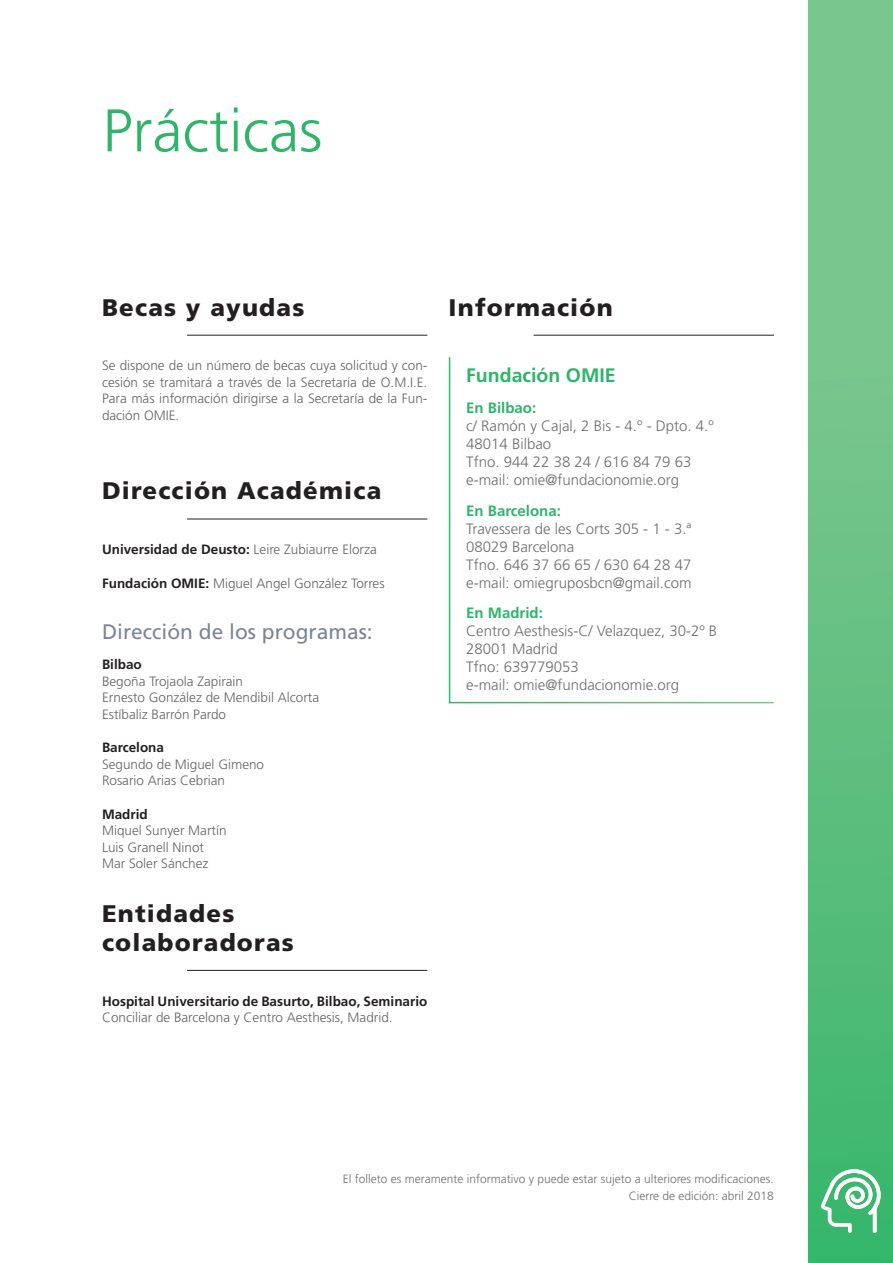
<style>
.page{position:relative;width:893px;height:1263px;background:#fff}
.page>*{position:absolute;margin:0;border:0;box-sizing:border-box;transform-origin:0 0}
.t1{font:300 60px "Frutiger LT Std";color:#2fb56a}
.t2{font:900 24px/28.5px "Frutiger LT Std";letter-spacing:.05em;color:#231f20}
.t3{font:21px "Frutiger LT Std";color:#7d8592}
.t4{font:700 19.5px "Frutiger LT Std";color:#2fb56a}
.t5{font:300 15px/18px "Frutiger LT Std";color:#6d6e70}
.t6{font:700 15px "Frutiger LT Std";color:#2fb56a}
.t7{font:300 13.5px/16.5px "Frutiger LT Std";color:#636466}
.t8{font:700 13.5px "Frutiger LT Std";color:#231f20}
.t9{font:300 12px/16.5px "Frutiger LT Std";color:#6d6e70;text-align:right}
.s1{font-weight:300;color:#636466}
.s2{font-weight:700;color:#231f20}
</style>
<div class="page">
<svg style="left:808px;top:0;width:85px;height:1263px;background:#64c082"></svg>
<svg style="left:820px;top:1169px;width:61px;height:64px"></svg>
<hr style="left:187px;top:335px;width:240px;height:1px;background:#231f20">
<hr style="left:187px;top:519px;width:240px;height:1px;background:#231f20">
<hr style="left:187px;top:970px;width:240px;height:1px;background:#231f20">
<hr style="left:534px;top:335px;width:240px;height:1px;background:#231f20">
<svg style="left:448px;top:357px;width:326px;height:347px"></svg>
<h1 class="t1" style="left:102px;top:105px;width:221px">Prácticas</h1>
<h2 class="t2" style="left:102px;top:294px;width:204px">Becas y ayudas</h2>
<p class="t7" style="left:102px;top:358px;width:327px;text-align:justify">Se dispone de un número de becas cuya solicitud y con&shy;cesión se tramitará a través de la Secretaría de O.M.I.E.<br>Para más información dirigirse a la Secretaría de la Fun&shy;dación OMIE.</p>
<h2 class="t2" style="left:102px;top:478px;width:281px">Dirección Académica</h2>
<p class="t8" style="left:102px;top:544px;width:276px">Universidad de Deusto: <span class="s1">Leire Zubiaurre Elorza</span></p>
<p class="t7" style="left:102px;top:575px;width:284px"><span class="s2">Fundación OMIE:</span> Miguel Angel González Torres</p>
<h3 class="t3" style="left:102px;top:622px;width:272px">Dirección de los programas:</h3>
<p class="t8" style="left:102px;top:659px;width:41px">Bilbao</p>
<p class="t7" style="left:102px;top:673px;width:219px">Begoña Trojaola Zapirain<br>Ernesto González de Mendibil Alcorta<br>Estíbaliz Barrón Pardo</p>
<p class="t8" style="left:102px;top:742px;width:64px">Barcelona</p>
<p class="t7" style="left:102px;top:756px;width:164px">Segundo de Miguel Gimeno<br>Rosario Arias Cebrian</p>
<p class="t8" style="left:102px;top:808px;width:47px">Madrid</p>
<p class="t7" style="left:102px;top:823px;width:126px">Miquel Sunyer Martín<br>Luis Granell Ninot<br>Mar Soler Sánchez</p>
<h2 class="t2" style="left:102px;top:901px;width:193px">Entidades colaboradoras</h2>
<p class="t8" style="left:102px;top:995px;width:327px">Hospital Universitario de Basurto, Bilbao, Seminario</p>
<p class="t7" style="left:102px;top:1010px;width:292px">Conciliar de Barcelona y Centro Aesthesis, Madrid.</p>
<h2 class="t2" style="left:449px;top:294px;width:166px">Información</h2>
<h3 class="t4" style="left:466px;top:367px;width:151px">Fundación OMIE</h3>
<p class="t6" style="left:466px;top:401px;width:72px">En Bilbao:</p>
<p class="t5" style="left:466px;top:417px;width:249px">c/ Ramón y Cajal, 2 Bis - 4.º - Dpto. 4.º<br>48014 Bilbao<br>Tfno. 944 22 38 24 / 616 84 79 63 e-mail: omie@fundacionomie.org</p>
<p class="t6" style="left:466px;top:504px;width:96px">En Barcelona:</p>
<p class="t5" style="left:466px;top:520px;width:227px">Travessera de les Corts 305 - 1 - 3.ª<br>08029 Barcelona<br>Tfno. 646 37 66 65 / 630 64 28 47 e-mail: omiegruposbcn@gmail.com</p>
<p class="t6" style="left:466px;top:607px;width:78px">En Madrid:</p>
<p class="t5" style="left:466px;top:623px;width:253px">Centro Aesthesis-C/ Velazquez, 30-2º B<br>28001 Madrid<br>Tfno: 639779053<br>e-mail: omie@fundacionomie.org</p>
<p class="t9" style="left:343px;top:1171px;width:433px">El folleto es meramente informativo y puede estar sujeto a ulteriores modificaciones.<br>Cierre de edición: abril 2018</p>
</div>
